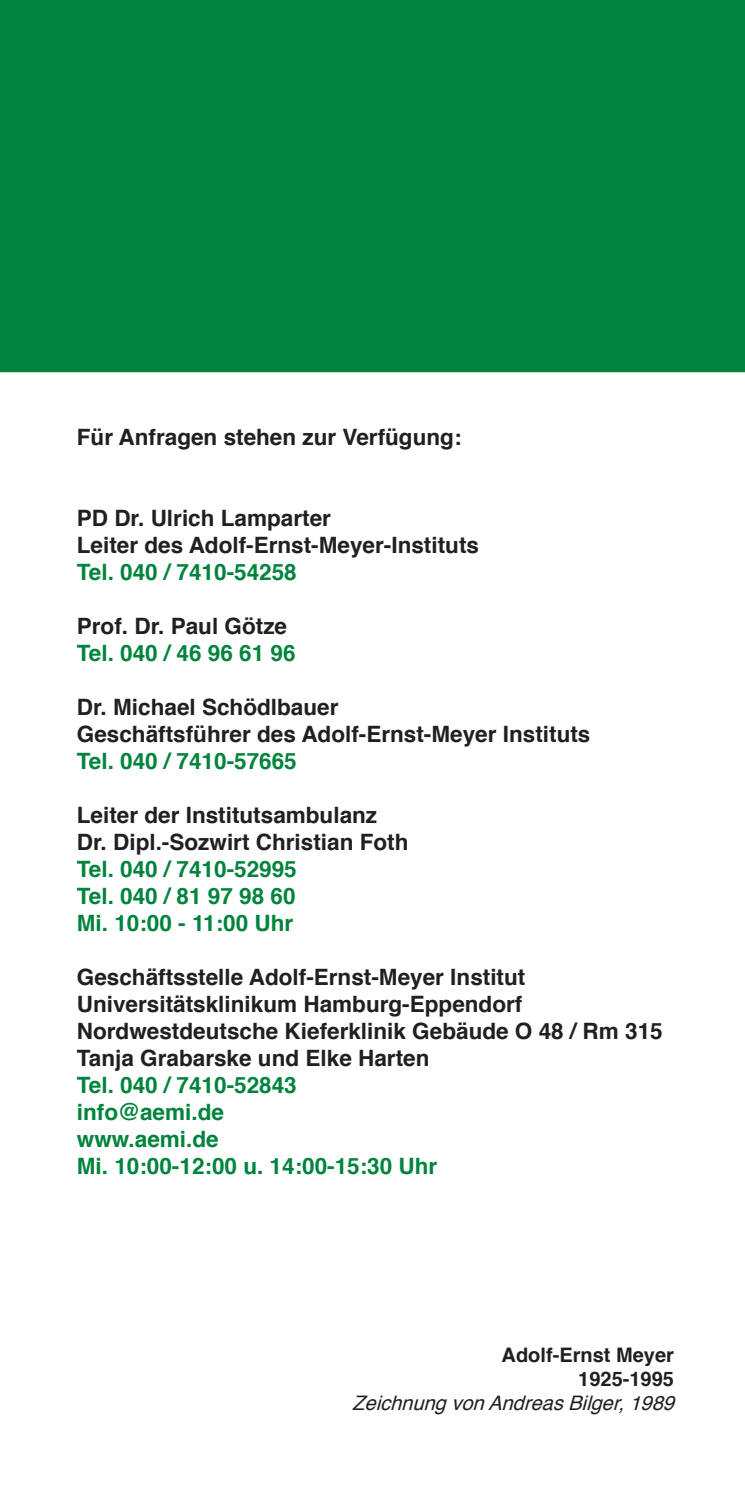
<style>
.page{position:relative;width:745px;height:1489px;background:#fff}
.page>*{position:absolute;margin:0;border:0;box-sizing:border-box;transform-origin:0 0}
.t1{font:700 22.5px/27px "Helvetica";color:#231f20}
.t2{font:700 22.5px/27px "Helvetica";color:#00843d;text-align:justify}
.t3{font:italic 20px "Helvetica";color:#231f20}
.t4{font:700 20px/24px "Helvetica";color:#231f20;text-align:right}
</style>
<div class="page">
<div style="left:0;top:0;width:744px;height:372px;background:#00843d"></div>
<p class="t1" style="left:77px;top:424px;width:386px">Für Anfragen stehen zur Verfügung:</p>
<p class="t1" style="left:77px;top:505px;width:403px">PD Dr. Ulrich Lamparter<br>Leiter des Adolf-Ernst-Meyer-Instituts</p>
<p class="t2" style="left:77px;top:559px;width:221px">Tel. 040 / 7410-54258</p>
<p class="t1" style="left:77px;top:613px;width:212px">Prof. Dr. Paul Götze</p>
<p class="t2" style="left:77px;top:640px;width:220px">Tel. 040 / 46 96 61 96</p>
<p class="t1" style="left:77px;top:694px;width:515px">Dr. Michael Schödlbauer<br>Geschäftsführer des Adolf-Ernst-Meyer Instituts</p>
<p class="t2" style="left:77px;top:748px;width:221px">Tel. 040 / 7410-57665</p>
<p class="t1" style="left:77px;top:802px;width:333px">Leiter der Institutsambulanz<br>Dr. Dipl.-Sozwirt Christian Foth</p>
<p class="t2" style="left:77px;top:856px;width:221px">Tel. 040 / 7410-52995<br>Tel. 040 / 81 97 98 60<br>Mi. 10:00 - 11:00 Uhr</p>
<p class="t1" style="left:77px;top:964px;width:587px">Geschäftsstelle Adolf-Ernst-Meyer Institut Universitätsklinikum Hamburg-Eppendorf Nordwestdeutsche Kieferklinik Gebäude O 48 / Rm 315<br>Tanja Grabarske und Elke Harten</p>
<p class="t2" style="left:77px;top:1072px;width:362px;text-align:left">Tel. 040 / 7410-52843 info@aemi.de<br>www.aemi.de<br>Mi. 10:00-12:00 u. 14:00-15:30 Uhr</p>
<p class="t4" style="left:501px;top:1342px;width:174px">Adolf-Ernst Meyer<br>1925-1995</p>
<p class="t3" style="left:352px;top:1386px;width:331px">ZeichnungvonAndreasBilger,1989</p>
</div>
